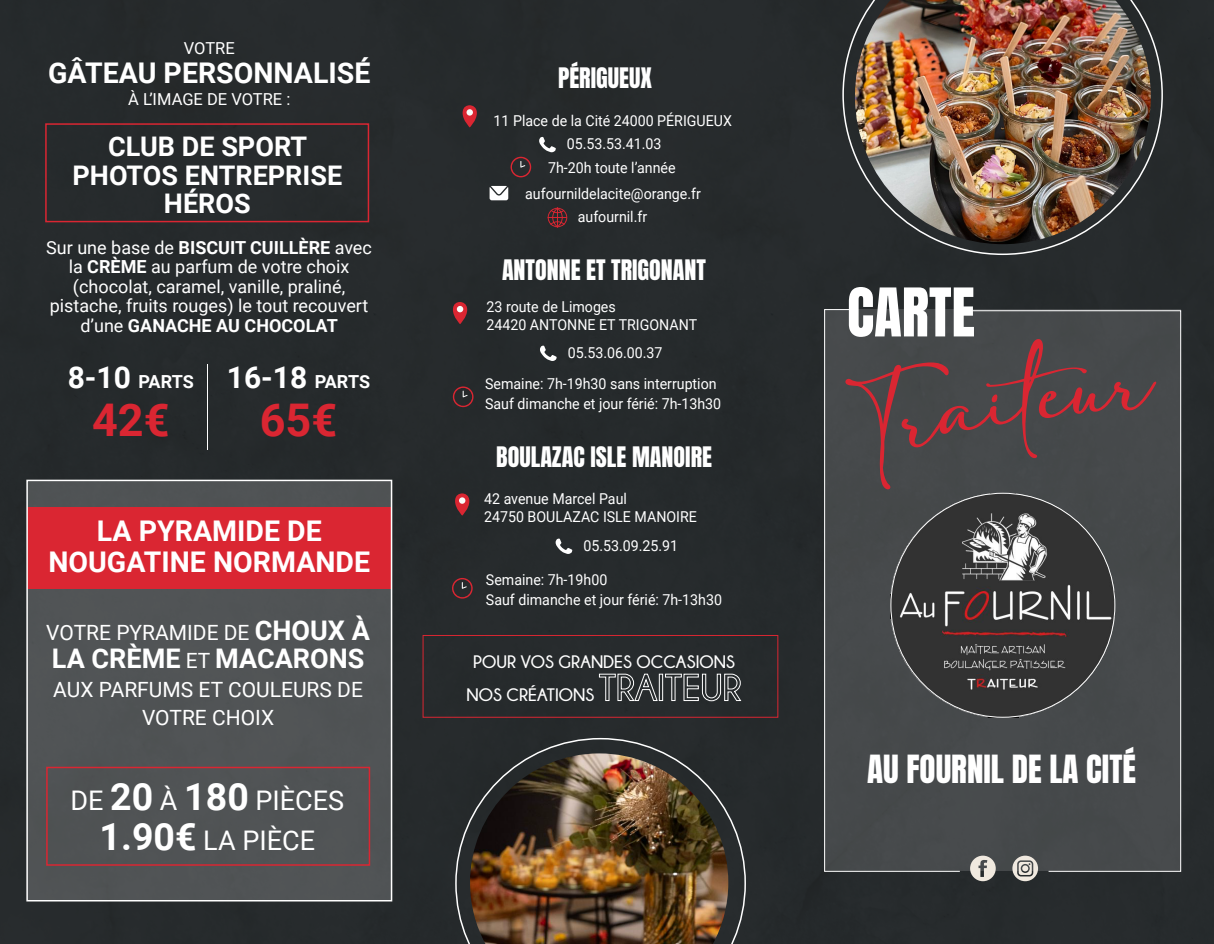
<style>
.page{position:relative;width:1214px;height:944px;background:#292d2f}
.page>*{position:absolute;margin:0;border:0;box-sizing:border-box;transform-origin:0 0}
.t1{font:700 45px "Roboto";color:#da2632}
.t2{font:33px "Anton";color:#fff}
.t3{font:700 30px "Roboto";color:#fff}
.t4{font:700 28.5px/31.5px "Roboto";color:#fff;text-align:center}
.t5{font:700 27px/28.5px "Roboto";color:#fff;text-align:center}
.t6{font:27px/40.5px "Roboto";color:#fff;text-align:center}
.t7{font:24px "Anton";color:#fff}
.t8{font:21px/28.5px "Roboto";color:#fff;text-align:center}
.t9{font:18px/19.5px "Roboto";color:#fff;text-align:center}
.t10{font:700 18px/33px "Champagne&Limousines";color:#fff}
.t11{font:700 18px "Roboto";letter-spacing:-.015em;color:#fff}
.t12{font:16.5px "Roboto";color:#fff}
.t13{font:15px/23.5px "Roboto";color:#fff;scale:.95 1}
.s1{font-weight:700}
.s2{font-size:30px}
.s3{font-size:18px}
.s4{font-weight:700;font-size:27px}
.s5{font-weight:400;font-size:21px}
.s6{font-weight:700;font-size:37.5px}
</style>
<div class="page">
<img style="left:960px;top:493px;width:9px;height:224px">
<svg style="left:462px;top:105px;width:15px;height:22px"></svg>
<div style="left:466px;top:109px;width:7px;height:7px;background:#f9fcfa;border-radius:50%"></div>
<svg style="left:539px;top:137px;width:17px;height:15px"></svg>
<svg style="left:510px;top:157px;width:21px;height:20px"></svg>
<svg style="left:547px;top:208px;width:20px;height:19px"></svg>
<svg style="left:489px;top:186px;width:19px;height:14px"></svg>
<svg style="left:848px;top:287px;width:309px;height:205px"></svg>
<svg style="left:824px;top:309px;width:136px;height:563px;background:#4e4d4f"></svg>
<svg style="left:969px;top:310px;width:212px;height:562px"></svg>
<img style="left:842px;top:0;width:320px;height:255px">
<svg style="left:453px;top:302px;width:14px;height:22px"></svg>
<svg style="left:540px;top:345px;width:16px;height:16px"></svg>
<svg style="left:453px;top:386px;width:20px;height:21px"></svg>
<svg style="left:455px;top:493px;width:14px;height:22px"></svg>
<div style="left:459px;top:497px;width:6px;height:7px;background:#f9fcfa;border-radius:50%"></div>
<svg style="left:555px;top:538px;width:17px;height:16px"></svg>
<svg style="left:452px;top:578px;width:20px;height:20px"></svg>
<div style="left:423px;top:635px;width:355px;height:82px;border:1px solid #da2632"></div>
<svg style="left:598px;top:673px;width:60px;height:28px"></svg>
<div style="left:659px;top:673px;width:4px;height:28px;border:1px solid #fff"></div>
<svg style="left:665px;top:673px;width:77px;height:28px"></svg>
<img style="left:455px;top:738px;width:291px;height:206px">
<svg style="left:970px;top:855px;width:25px;height:26px"></svg>
<svg style="left:1012px;top:855px;width:26px;height:26px"></svg>
<hr style="left:207px;top:364px;width:1px;height:85px;background:#fff">
<div style="left:27px;top:480px;width:364px;height:420px;background:#505355"></div>
<div style="left:27px;top:507px;width:364px;height:81px;background:#da2632"></div>
<div style="left:46px;top:766px;width:324px;height:99px;border:2px solid #da2632"></div>
<div style="left:26px;top:479px;width:366px;height:422px;border:2px solid #fff"></div>
<div style="left:45px;top:123px;width:324px;height:99px;border:2px solid #da2632"></div>
<p class="t12" style="left:184px;top:37px;width:52px">VOTRE</p>
<h3 class="t4" style="left:48px;top:56px;width:324px">GÂTEAU PERSONNALISÉ</h3>
<p class="t12" style="left:128px;top:88px;width:164px">À L’IMAGE DE VOTRE :</p>
<h3 class="t5" style="left:72px;top:132px;width:271px">CLUB DE SPORT<br>PHOTOS ENTREPRISE<br>HÉROS</h3>
<p class="t9" style="left:46px;top:237px;width:327px">Sur une base de <span class="s1">BISCUIT CUILLÈRE</span> avec la <span class="s1">CRÈME</span> au parfum de votre choix (chocolat, caramel, vanille, praliné, pistache, fruits rouges) le tout recouvert d’une <span class="s1">GANACHE AU CHOCOLAT</span></p>
<p class="t11" style="left:68px;top:369px;width:128px"><span class="s2">8-10</span> PARTS</p>
<h1 class="t1" style="left:92px;top:388px;width:79px">42€</h1>
<h3 class="t3" style="left:227px;top:356px;width:145px">16-18 <span class="s3">PARTS</span></h3>
<h1 class="t1" style="left:260px;top:388px;width:79px">65€</h1>
<h3 class="t4" style="left:48px;top:513px;width:323px">LA PYRAMIDE DE<br>NOUGATINE NORMANDE</h3>
<h3 class="t8" style="left:46px;top:617px;width:325px">VOTRE PYRAMIDE DE <span class="s4">CHOUX À</span></h3>
<h3 class="t5" style="left:52px;top:643px;width:314px">LA CRÈME <span class="s5">ET</span> MACARONS</h3>
<h3 class="t8" style="left:53px;top:674px;width:311px">AUX PARFUMS ET COULEURS DE<br>VOTRE CHOIX</h3>
<h3 class="t6" style="left:70px;top:778px;width:275px">DE <span class="s6">20</span> À <span class="s6">180</span> PIÈCES<br><span class="s6">1.90€</span> LA PIÈCE</h3>
<h3 class="t7" style="left:558px;top:66px;width:96px">PÉRIGUEUX</h3>
<p class="t13" style="left:493px;top:108px;width:252px;text-align:center">11 Place de la Cité 24000 PÉRIGUEUX<br>05.53.53.41.03<br>7h-20h toute l’année</p>
<p class="t13" style="left:525px;top:181px;width:186px;text-align:center">aufournildelacite@orange.fr aufournil.fr</p>
<h3 class="t7" style="left:502px;top:258px;width:205px">ANTONNE ET TRIGONANT</h3>
<p class="t13" style="left:486px;top:297px;width:223px;line-height:18px">23 route de Limoges<br>24420 ANTONNE ET TRIGONANT</p>
<p class="t13" style="left:485px;top:337px;width:245px;line-height:31px;text-indent:83px">05.53.06.00.37<br>Semaine: 7h-19h30 sans interruption</p>
<p class="t13" style="left:485px;top:391px;width:250px">Sauf dimanche et jour férié: 7h-13h30</p>
<h3 class="t7" style="left:496px;top:445px;width:217px">BOULAZAC ISLE MANOIRE</h3>
<p class="t13" style="left:484px;top:489px;width:225px;line-height:18px">42 avenue Marcel Paul<br>24750 BOULAZAC ISLE MANOIRE</p>
<p class="t13" style="left:583px;top:533px;width:101px">05.53.09.25.91</p>
<p class="t13" style="left:486px;top:569px;width:250px;line-height:19.8px">Semaine: 7h-19h00<br>Sauf dimanche et jour férié: 7h-13h30</p>
<p class="t10" style="left:466px;top:644px;width:270px;text-indent:7px">POUR VOS GRANDES OCCASIONS<br>NOS CRÉATIONS</p>
<h2 class="t2" style="left:867px;top:751px;width:270px">AU FOURNIL DE LA CITÉ</h2>
</div>
